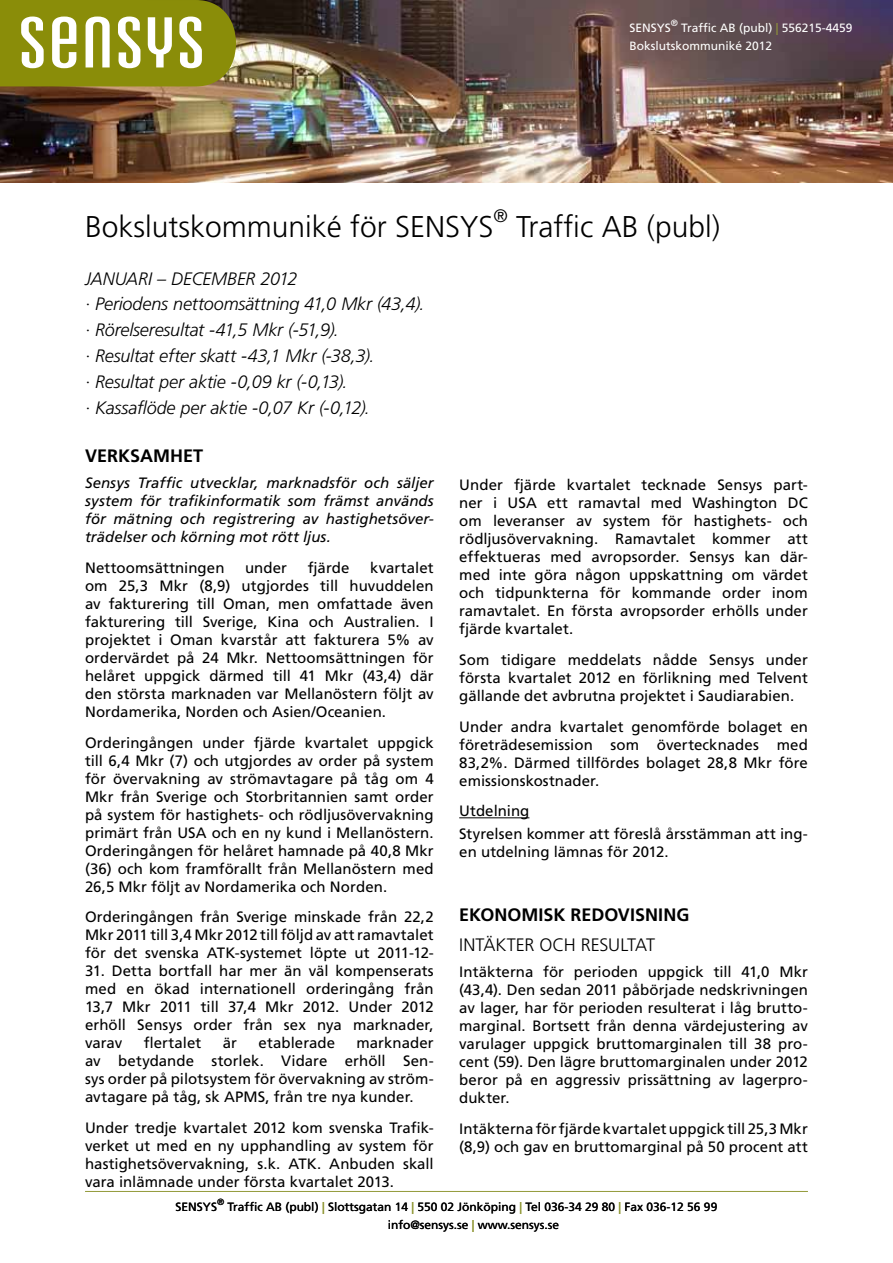
<style>
.page{position:relative;width:893px;height:1263px;background:#fff}
.page>*{position:absolute;margin:0;border:0;box-sizing:border-box;transform-origin:0 0}
.t1{font:300 30px "Frutiger LT";color:#000}
.t2{font:italic 300 18px/25.8px "Frutiger LT";letter-spacing:-.01em;color:#000}
.t3{font:700 18px "Frutiger LT";color:#000}
.t4{font:300 18px "Frutiger LT";color:#000}
.t5{font:15px/18px "Frutiger LT";letter-spacing:.005em;color:#000;text-align:justify}
.t6{font:italic 15px/18px "Frutiger LT";color:#000;text-align:justify}
.t7{font:12px/18px "Frutiger LT";color:#000;text-align:center}
.t8{font:12px/18px "Frutiger LT";color:#fff}
.t9{font:9px "Frutiger LT";color:#000}
.t10{font:9px "Frutiger LT";color:#fff}
.s1{color:#929939}
</style>
<div class="page">
<img style="left:0;top:0;width:893px;height:183px">
<svg style="left:0;top:0;width:236px;height:86px"></svg>
<hr style="left:459px;top:817px;width:70px;height:1px;background:#000">
<hr style="left:85px;top:1191px;width:723px;height:1px;background:#929939">
<p class="t10" style="left:671px;top:18px;width:9px">®</p>
<p class="t8" style="left:629px;top:19px;width:225px;text-indent:52px">Traffic AB (publ) <span class="s1">|</span> 556215-4459<br>Bokslutskommuniké 2012</p>
<p class="t8" style="left:629px;top:19px;width:43px">SENSYS</p>
<h1 class="t1" style="left:85px;top:210px;width:410px">Bokslutskommuniké för SENSYS</h1>
<p class="t4" style="left:493px;top:206px;width:16px">®</p>
<h1 class="t1" style="left:516px;top:210px;width:205px">Traffic AB (publ)</h1>
<p class="t2" style="left:85px;top:266px;width:341px">JANUARI – DECEMBER 2012<br>· Periodens nettoomsättning 41,0 Mkr (43,4). · Rörelseresultat -41,5 Mkr (-51,9).<br>· Resultat efter skatt -43,1 Mkr (-38,3).<br>· Resultat per aktie -0,09 kr (-0,13).<br>· Kassaflöde per aktie -0,07 Kr (-0,12).</p>
<p class="t3" style="left:85px;top:445px;width:120px">VE RKSAMHET</p>
<p class="t6" style="left:85px;top:474px;width:350px">Sensys Traffic utvecklar, marknadsför och säljer system för trafikinformatik som främst används för mätning och registrering av hastighetsöver&shy;trädelser och körning mot rött ljus.</p>
<p class="t5" style="left:85px;top:559px;width:141px">Nettoomsättningen</p>
<p class="t5" style="left:245px;top:559px;width:44px">under</p>
<p class="t5" style="left:308px;top:559px;width:43px">fjärde</p>
<p class="t5" style="left:85px;top:559px;width:350px;text-indent:285px">kvartalet om 25,3 Mkr (8,9) utgjordes till huvuddelen av fakturering till Oman, men omfattade även fakturering till Sverige, Kina och Australien. I projektet i Oman kvarstår att fakturera 5% av ordervärdet på 24 Mkr. Nettoomsättningen för helåret uppgick därmed till 41 Mkr (43,4) där den största marknaden var Mellanöstern följt av Nordamerika, Norden och Asien/Oceanien.</p>
<p class="t5" style="left:85px;top:733px;width:350px">Orderingången under fjärde kvartalet uppgick till 6,4 Mkr (7) och utgjordes av order på system för övervakning av strömavtagare på tåg om 4<br>Mkr från Sverige och Storbritannien samt order på system för hastighets- och rödljusövervakning primärt från USA och en ny kund i Mellanöstern.<br>Orderingången för helåret hamnade på 40,8 Mkr (36) och kom framförallt från Mellanöstern med 26,5 Mkr följt av Nordamerika och Norden.</p>
<p class="t5" style="left:85px;top:908px;width:350px">Orderingången från Sverige minskade från 22,2<br>Mkr 2011 till 3,4 Mkr 2012 till följd av att ramavtalet för det svenska ATK-systemet löpte ut 2011-12-</p>
<p class="t5" style="left:85px;top:962px;width:350px">31. Detta bortfall har mer än väl kompenserats med en ökad internationell orderingång från 13,7 Mkr 2011 till 37,4 Mkr 2012. Under 2012 erhöll Sensys order från sex nya marknader, varav</p>
<p class="t5" style="left:144px;top:1034px;width:59px">flertalet</p>
<p class="t5" style="left:223px;top:1034px;width:16px">är</p>
<p class="t5" style="left:259px;top:1034px;width:78px">etablerade</p>
<p class="t5" style="left:85px;top:1034px;width:350px;text-indent:271px">marknader av betydande storlek. Vidare erhöll Sen&shy;sys order på pilotsystem för övervakning av ström&shy;avtagare på tåg, sk APMS, från tre nya kunder.</p>
<p class="t5" style="left:85px;top:1119px;width:350px">Under tredje kvartalet 2012 kom svenska Trafik&shy;verket ut med en ny upphandling av system för hastighetsövervakning, s.k. ATK. Anbuden skall vara inlämnade under första kvartalet 2013.</p>
<p class="t5" style="left:459px;top:476px;width:350px">Under fjärde kvartalet tecknade Sensys part&shy;ner i USA ett ramavtal med Washington DC om leveranser av system för hastighets- och rödljusövervakning. Ramavtalet kommer att effektueras med avropsorder. Sensys kan där&shy;med inte göra någon uppskattning om värdet och tidpunkterna för kommande order inom ramavtalet. En första avropsorder erhölls under fjärde kvartalet.</p>
<p class="t5" style="left:459px;top:651px;width:350px">Som tidigare meddelats nådde Sensys under första kvartalet 2012 en förlikning med Telvent gällande det avbrutna projektet i Saudiarabien.</p>
<p class="t5" style="left:459px;top:717px;width:350px">Under andra kvartalet genomförde bolaget en företrädesemission som övertecknades med 83,2%. Därmed tillfördes bolaget 28,8 Mkr före emissionskostnader.</p>
<p class="t5" style="left:459px;top:800px;width:350px;line-height:22.2px">Utdelning<br>Styrelsen kommer att föreslå årsstämman att ing-</p>
<p class="t5" style="left:459px;top:842px;width:211px">en utdelning lämnas för 2012.</p>
<p class="t3" style="left:459px;top:904px;width:232px">EKONOMISK REDOVISNING</p>
<p class="t4" style="left:459px;top:934px;width:179px">Intäkter och resultat</p>
<p class="t5" style="left:459px;top:963px;width:350px">Intäkterna för perioden uppgick till 41,0 Mkr (43,4). Den sedan 2011 påbörjade nedskrivningen av lager, har för perioden resulterat i låg brutto&shy;marginal. Bortsett från denna värdejustering av varulager uppgick bruttomarginalen till 38 pro&shy;cent (59). Den lägre bruttomarginalen under 2012 beror på en aggressiv prissättning av lagerpro&shy;dukter.</p>
<p class="t5" style="left:459px;top:1120px;width:350px">Intäkterna för fjärde kvartalet uppgick till 25,3 Mkr (8,9) och gav en bruttomarginal på 50 procent att</p>
<p class="t9" style="left:217px;top:1197px;width:9px">®</p>
<p class="t7" style="left:228px;top:1198px;width:491px">Traffic AB (publ) <span class="s1">|</span> Slottsgatan 14 <span class="s1">|</span> 550 02 Jönköping <span class="s1">|</span> Tel 036-34 29 80 <span class="s1">|</span> Fax 036-12 56 99 info@sensys.se <span class="s1">|</span> www.sensys.se</p>
<p class="t7" style="left:176px;top:1198px;width:43px">SENSYS</p>
</div>
